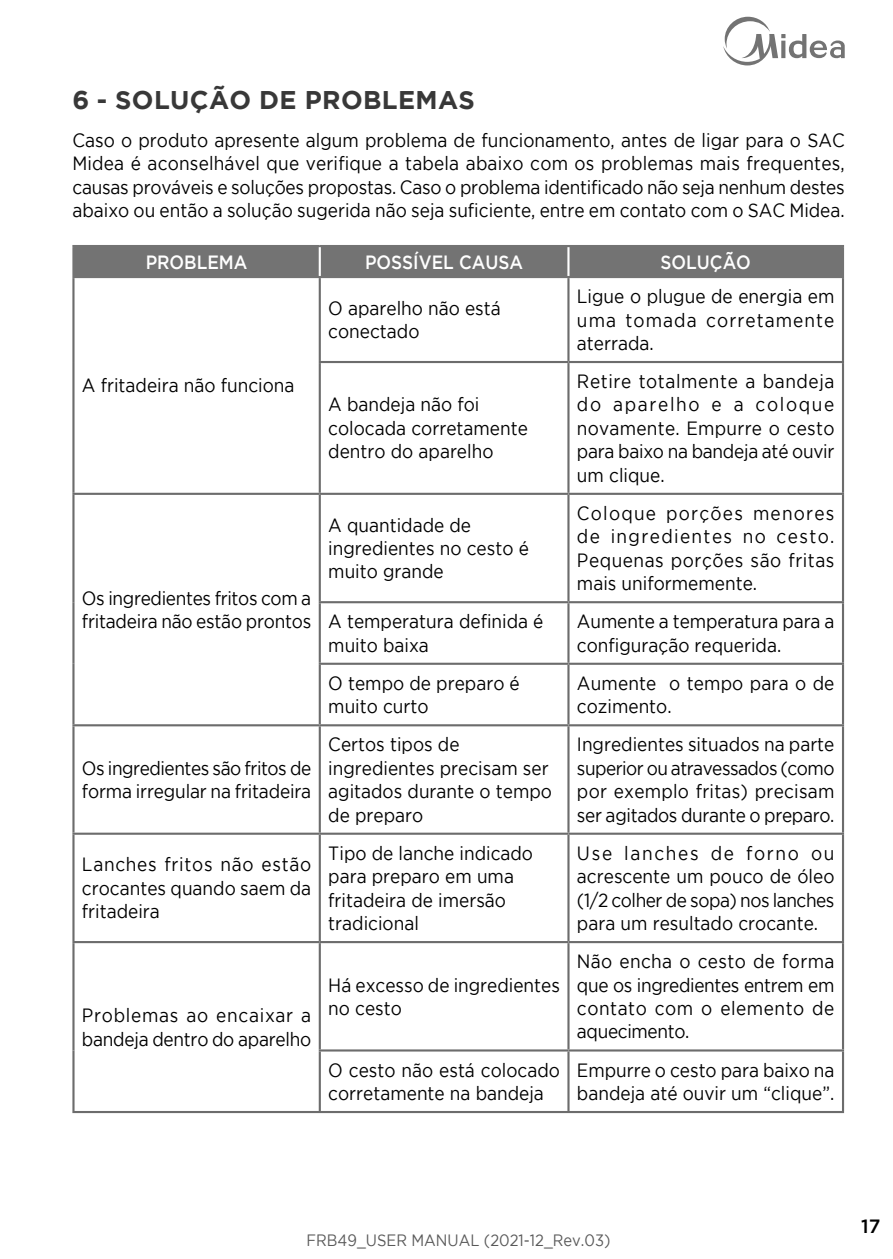
<style>
.page{position:relative;width:893px;height:1259px;background:#fff}
.page>*{position:absolute;margin:0;border:0;box-sizing:border-box;transform-origin:0 0}
.t1{font:700 25.5px "Gotham";letter-spacing:.015em;color:#383838}
.t2{font:19.2px/23.4px "Gotham";color:#000;scale:.9 1}
.t3{font:500 19.2px "Gotham";color:#fff;scale:.9 1}
.t4{font:500 19.2px "Gotham";color:#000}
.t5{font:16.5px "Gotham";color:#595959;scale:.9 1}
</style>
<div class="page">
<svg style="left:723px;top:17px;width:122px;height:48px"></svg>
<div style="left:75px;top:247px;width:767px;height:29px;background:#737373"></div>
<hr style="left:319px;top:247px;width:2px;height:29px;background:#fff">
<hr style="left:567px;top:247px;width:2px;height:29px;background:#fff">
<hr style="left:72px;top:278px;width:3px;height:84px;background:#6c6c6c">
<hr style="left:72px;top:362px;width:3px;height:131px;background:#6c6c6c">
<hr style="left:319px;top:278px;width:2px;height:83px;background:#6c6c6c">
<hr style="left:567px;top:278px;width:2px;height:83px;background:#6c6c6c">
<hr style="left:842px;top:278px;width:2px;height:83px;background:#6c6c6c">
<hr style="left:319px;top:361px;width:249px;height:2px;background:#6c6c6c">
<hr style="left:319px;top:363px;width:2px;height:130px;background:#6c6c6c">
<hr style="left:568px;top:361px;width:276px;height:2px;background:#6c6c6c">
<hr style="left:567px;top:363px;width:2px;height:130px;background:#6c6c6c">
<hr style="left:842px;top:363px;width:2px;height:130px;background:#6c6c6c">
<hr style="left:72px;top:493px;width:248px;height:2px;background:#6c6c6c">
<hr style="left:72px;top:495px;width:3px;height:107px;background:#6c6c6c">
<hr style="left:72px;top:602px;width:3px;height:62px;background:#6c6c6c">
<hr style="left:72px;top:664px;width:3px;height:60px;background:#6c6c6c">
<hr style="left:320px;top:493px;width:248px;height:2px;background:#6c6c6c">
<hr style="left:319px;top:495px;width:2px;height:106px;background:#6c6c6c">
<hr style="left:568px;top:493px;width:276px;height:2px;background:#6c6c6c">
<hr style="left:567px;top:495px;width:2px;height:106px;background:#6c6c6c">
<hr style="left:842px;top:495px;width:2px;height:106px;background:#6c6c6c">
<hr style="left:319px;top:601px;width:249px;height:2px;background:#6c6c6c">
<hr style="left:319px;top:603px;width:2px;height:59px;background:#6c6c6c">
<hr style="left:568px;top:601px;width:276px;height:2px;background:#6c6c6c">
<hr style="left:567px;top:603px;width:2px;height:59px;background:#6c6c6c">
<hr style="left:842px;top:603px;width:2px;height:59px;background:#6c6c6c">
<hr style="left:319px;top:662px;width:249px;height:3px;background:#6c6c6c">
<hr style="left:319px;top:665px;width:2px;height:59px;background:#6c6c6c">
<hr style="left:568px;top:662px;width:276px;height:3px;background:#6c6c6c">
<hr style="left:567px;top:665px;width:2px;height:59px;background:#6c6c6c">
<hr style="left:842px;top:665px;width:2px;height:59px;background:#6c6c6c">
<hr style="left:72px;top:724px;width:248px;height:2px;background:#6c6c6c">
<hr style="left:72px;top:726px;width:3px;height:106px;background:#6c6c6c">
<hr style="left:320px;top:724px;width:248px;height:2px;background:#6c6c6c">
<hr style="left:319px;top:726px;width:2px;height:106px;background:#6c6c6c">
<hr style="left:568px;top:724px;width:276px;height:2px;background:#6c6c6c">
<hr style="left:567px;top:726px;width:3px;height:106px;background:#6c6c6c">
<hr style="left:842px;top:726px;width:2px;height:106px;background:#6c6c6c">
<hr style="left:72px;top:832px;width:248px;height:2px;background:#6c6c6c">
<hr style="left:72px;top:834px;width:3px;height:107px;background:#6c6c6c">
<hr style="left:320px;top:832px;width:248px;height:2px;background:#6c6c6c">
<hr style="left:319px;top:834px;width:2px;height:107px;background:#6c6c6c">
<hr style="left:568px;top:832px;width:276px;height:2px;background:#6c6c6c">
<hr style="left:567px;top:834px;width:3px;height:107px;background:#6c6c6c">
<hr style="left:842px;top:834px;width:2px;height:107px;background:#6c6c6c">
<hr style="left:72px;top:941px;width:248px;height:2px;background:#6c6c6c">
<hr style="left:72px;top:943px;width:3px;height:107px;background:#6c6c6c">
<hr style="left:72px;top:1050px;width:3px;height:61px;background:#6c6c6c">
<hr style="left:320px;top:941px;width:248px;height:2px;background:#6c6c6c">
<hr style="left:319px;top:943px;width:2px;height:106px;background:#6c6c6c">
<hr style="left:568px;top:941px;width:276px;height:2px;background:#6c6c6c">
<hr style="left:567px;top:943px;width:3px;height:106px;background:#6c6c6c">
<hr style="left:842px;top:943px;width:2px;height:106px;background:#6c6c6c">
<hr style="left:319px;top:1049px;width:249px;height:2px;background:#6c6c6c">
<hr style="left:319px;top:1051px;width:2px;height:60px;background:#6c6c6c">
<hr style="left:568px;top:1049px;width:276px;height:2px;background:#6c6c6c">
<hr style="left:567px;top:1051px;width:3px;height:60px;background:#6c6c6c">
<hr style="left:842px;top:1051px;width:2px;height:60px;background:#6c6c6c">
<hr style="left:72px;top:245px;width:248px;height:2px;background:#737373">
<hr style="left:72px;top:247px;width:3px;height:29px;background:#737373">
<hr style="left:320px;top:245px;width:524px;height:2px;background:#737373">
<hr style="left:842px;top:247px;width:2px;height:29px;background:#737373">
<hr style="left:72px;top:276px;width:772px;height:2px;background:#737373">
<hr style="left:72px;top:1111px;width:772px;height:2px;background:#6c6c6c">
<h1 class="t1" style="left:72px;top:91px;width:404px">6 - SOLUÇÃO DE PROBLEMAS</h1>
<p class="t2" style="left:72px;top:130px;width:860px;text-align:justify">Caso o produto apresente algum problema de funcionamento, antes de ligar para o SAC Midea é aconselhável que verifique a tabela abaixo com os problemas mais frequentes, causas prováveis e soluções propostas. Caso o problema identificado não seja nenhum destes abaixo ou então a solução sugerida não seja suficiente, entre em contato com o SAC Midea.</p>
<p class="t3" style="left:146px;top:254px;width:115px">PROBLEMA</p>
<p class="t3" style="left:365px;top:254px;width:177px">POSSÍVEL CAUSA</p>
<p class="t3" style="left:660px;top:254px;width:102px">SOLUÇÃO</p>
<p class="t2" style="left:82px;top:375px;width:238px">A fritadeira não funciona</p>
<p class="t2" style="left:82px;top:587px;width:256px">Os ingredientes fritos com a fritadeira não estão prontos</p>
<p class="t2" style="left:82px;top:757px;width:256px">Os ingredientes são fritos de forma irregular na fritadeira</p>
<p class="t2" style="left:328px;top:298px;width:193px">O aparelho não está conectado</p>
<p class="t2" style="left:577px;top:286px;width:288px;text-align:justify">Ligue o plugue de energia em uma tomada corretamente aterrada.</p>
<p class="t2" style="left:328px;top:394px;width:223px">A bandeja não foi colocada corretamente dentro do aparelho</p>
<p class="t2" style="left:577px;top:371px;width:288px;text-align:justify">Retire totalmente a bandeja do aparelho e a coloque novamente. Empurre o cesto para baixo na bandeja até ouvir um clique.</p>
<p class="t2" style="left:328px;top:514px;width:224px">A quantidade de ingredientes no cesto é muito grande</p>
<p class="t2" style="left:577px;top:503px;width:288px;text-align:justify">Coloque porções menores de ingredientes no cesto.<br>Pequenas porções são fritas mais uniformemente.</p>
<p class="t2" style="left:328px;top:611px;width:241px">A temperatura definida é muito baixa</p>
<p class="t2" style="left:577px;top:611px;width:288px">Aumente a temperatura para a configuração requerida.</p>
<p class="t2" style="left:328px;top:672px;width:214px">O tempo de preparo é muito curto</p>
<p class="t2" style="left:577px;top:672px;width:288px">Aumente o tempo para o de cozimento.</p>
<p class="t2" style="left:328px;top:734px;width:250px">Certos tipos de ingredientes precisam ser agitados durante o tempo de preparo</p>
<p class="t2" style="left:577px;top:734px;width:288px;text-align:justify">Ingredientes situados na parte superior ou atravessados (como por exemplo fritas) precisam ser agitados durante o preparo.</p>
<p class="t2" style="left:82px;top:854px;width:256px;text-align:justify">Lanches fritos não estão crocantes quando saem da fritadeira</p>
<p class="t2" style="left:328px;top:842px;width:229px">Tipo de lanche indicado para preparo em uma fritadeira de imersão tradicional</p>
<p class="t2" style="left:577px;top:842px;width:288px;text-align:justify">Use lanches de forno ou acrescente um pouco de óleo (1/2 colher de sopa) nos lanches para um resultado crocante.</p>
<p class="t2" style="left:82px;top:1005px;width:256px">Problemas ao encaixar a bandeja dentro do aparelho</p>
<p class="t2" style="left:328px;top:974px;width:259px">Há excesso de ingredientes no cesto</p>
<p class="t2" style="left:577px;top:951px;width:288px;text-align:justify">Não encha o cesto de forma que os ingredientes entrem em contato com o elemento de aquecimento.</p>
<p class="t2" style="left:328px;top:1059px;width:259px">O cesto não está colocado corretamente na bandeja</p>
<p class="t2" style="left:577px;top:1059px;width:288px">Empurre o cesto para baixo na bandeja até ouvir um “clique”.</p>
<p class="t5" style="left:307px;top:1233px;width:339px">FRB49_USER MANUAL (2021-12_Rev.03)</p>
<p class="t4" style="left:861px;top:1219px;width:21px">17</p>
</div>
